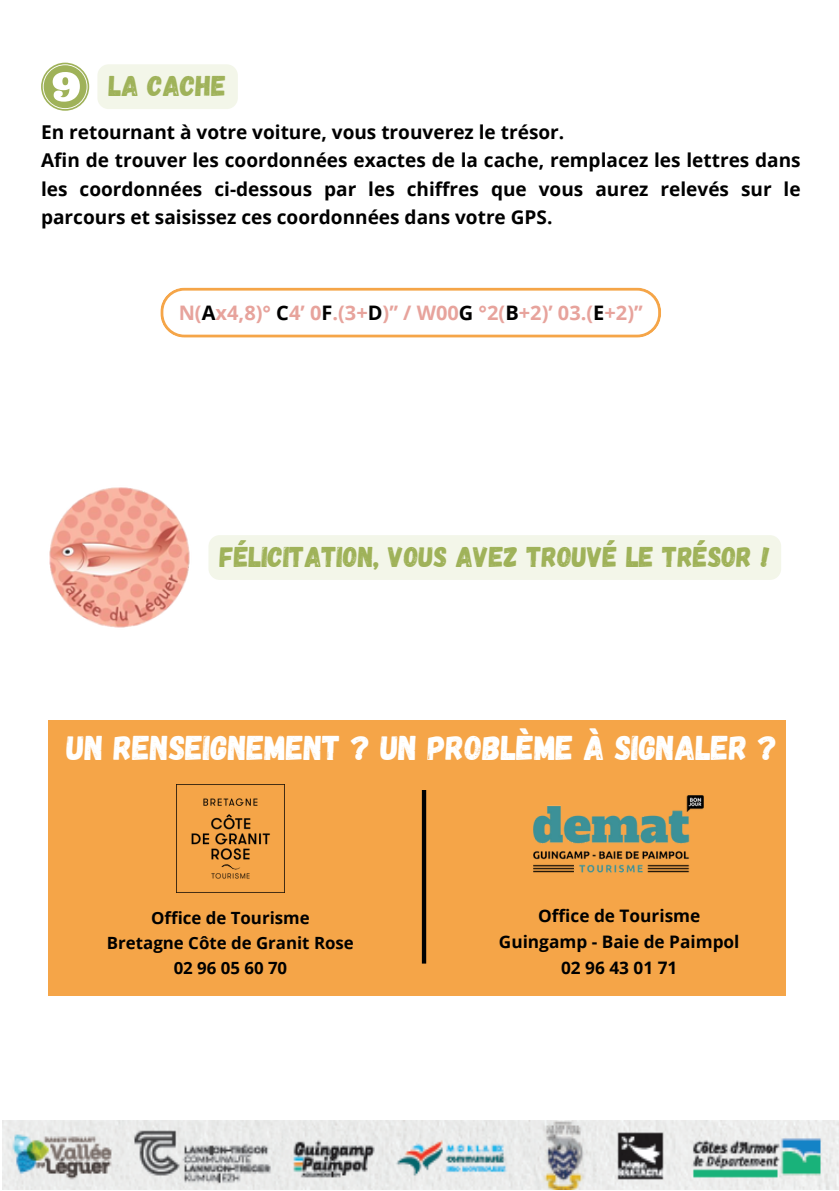
<style>
.page{position:relative;width:839px;height:1191px;background:#fff}
.page>*{position:absolute;margin:0;border:0;box-sizing:border-box;transform-origin:0 0}
.t1{font:34.4px "Gagalin";color:#fff}
.t2{font:28.6px "Gagalin";color:#9fb259}
.t3{font:700 20px "Open Sans";color:#e7a39c}
.t4{font:700 19px/28.4px "Open Sans";color:#000}
.t5{font:700 17.2px "Open Sans";color:#000}
.t6{font:700 16.8px "Open Sans";color:#000}
.s1{color:#000}
</style>
<div class="page">
<svg style="left:41px;top:63px;width:48px;height:48px"></svg>
<svg style="left:160px;top:288px;width:501px;height:49px"></svg>
<div style="left:97px;top:64px;width:141px;height:45px;background:#f3f6e9"></div>
<img style="left:49px;top:487px;width:141px;height:141px">
<div style="left:208px;top:535px;width:573px;height:45px;background:#f3f6e9;border-radius:11px"></div>
<div style="left:48px;top:720px;width:738px;height:276px;background:#f5a548"></div>
<img style="left:176px;top:784px;width:109px;height:109px">
<hr style="left:422px;top:791px;width:4px;height:173px;background:#010101">
<img style="left:533px;top:795px;width:170px;height:77px">
<img style="left:2px;top:1121px;width:836px;height:69px">
<p class="t2" style="left:109px;top:67px;width:119px">LA CACHE</p>
<h2 class="t4" style="left:41px;top:117px;width:761px">En retournant à votre voiture, vous trouverez le trésor.<br>Afin de trouver les coordonnées exactes de la cache, remplacez les lettres dans les coordonnées ci-dessous par les chiffres que vous aurez relevés sur le parcours et saisissez ces coordonnées dans votre GPS.</h2>
<h4 class="t3" style="left:179px;top:299px;width:465px">N(<span class="s1">A</span>x4,8)° <span class="s1">C</span>4’ 0<span class="s1">F</span>.(3+<span class="s1">D</span>)’’ / W00<span class="s1">G</span> °2(<span class="s1">B</span>+2)’ 03.(<span class="s1">E</span>+2)’’</h4>
<h4 class="t2" style="left:220px;top:538px;width:551px">FÉLICITATION, VOUS AVEZ TROUVÉ LE TRÉSOR !</h4>
<p class="t1" style="left:67px;top:725px;width:712px">UN RENSEIGNEMENT ? UN PROBLÈME À SIGNALER ?</p>
<h3 class="t6" style="left:151px;top:906px;width:160px">Office de Tourisme</h3>
<h1 class="t6" style="left:107px;top:931px;width:248px">Bretagne Côte de Granit Rose</h1>
<p class="t6" style="left:174px;top:956px;width:115px">02 96 05 60 70</p>
<p class="t5" style="left:538px;top:904px;width:164px">Office de Tourisme</p>
<p class="t5" style="left:499px;top:930px;width:242px">Guingamp - Baie de Paimpol</p>
<p class="t5" style="left:561px;top:956px;width:118px">02 96 43 01 71</p>
</div>
